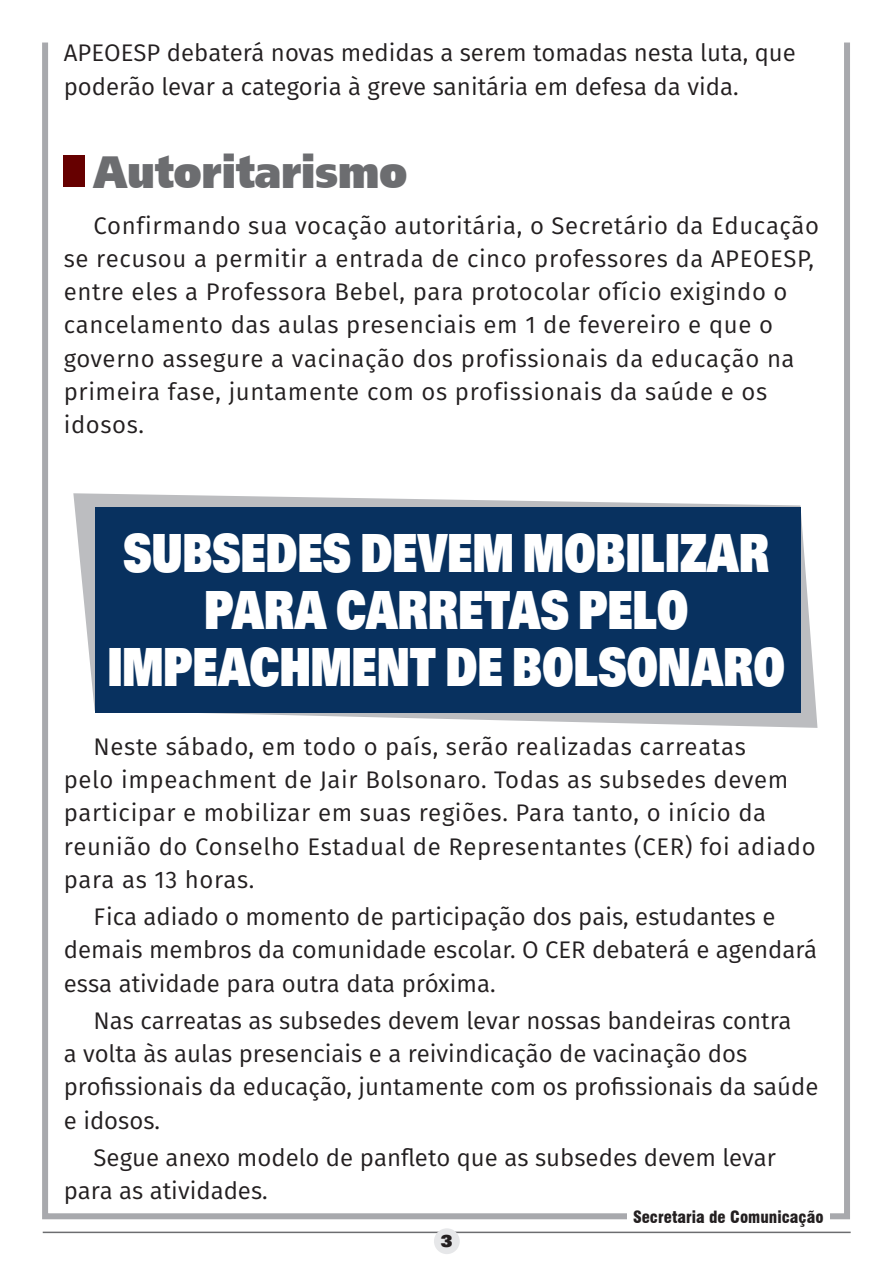
<style>
.page{position:relative;width:893px;height:1263px;background:#fff}
.page>*{position:absolute;margin:0;border:0;box-sizing:border-box;transform-origin:0 0}
.Título1{font:700 57px/57.2px "U001 DOT Ultr";color:#fff;text-align:center;scale:.75 1}
.Subtítulo_2{font:900 45px "Palma Black S Si Extra";color:#6c6d70;scale:.9 1}
.Corpo_do_texto{font:24px/33.2px "Fira Sans";letter-spacing:.015em;color:#231f20}
.t1{font:700 18px "U001 DOT Ultr";color:#231f20}
.t2{font:900 condensed 16.5px "Swiss 721 BT";color:#231f20}
</style>
<div class="page">
<hr style="left:43px;top:1231px;width:808px;height:2px;background:#6c6d70">
<div style="left:434px;top:1228px;width:26px;height:26px;background:#e6e7e9;border-radius:50%"></div>
<svg style="left:73px;top:493px;width:744px;height:235px"></svg>
<div style="left:95px;top:507px;width:705px;height:205px;background:#08315f"></div>
<div style="left:42px;top:40px;width:808px;height:1179px;border:6px solid #a8a9ad"></div>
<div style="left:627px;top:1209px;width:202px;height:16px;background:#fff"></div>
<div style="left:64px;top:155px;width:21px;height:32px;background:#600"></div>
<p class="Corpo_do_texto" style="left:64px;top:36px;width:734px">APEOESP debaterá novas medidas a serem tomadas nesta luta, que poderão levar a categoria à greve sanitária em defesa da vida.</p>
<p class="Subtítulo_2" style="left:94px;top:144px;width:350px">Autoritarismo</p>
<p class="Corpo_do_texto" style="left:64px;top:208px;width:757px;text-indent:30px">Confirmando sua vocação autoritária, o Secretário da Educação se recusou a permitir a entrada de cinco professores da APEOESP, entre eles a Professora Bebel, para protocolar ofício exigindo o cancelamento das aulas presenciais em 1 de fevereiro e que o governo assegure a vacinação dos profissionais da educação na primeira fase, juntamente com os profissionais da saúde e os idosos.</p>
<p class="Título1" style="left:108px;top:524px;width:905px">SUBSEDES DEVEM MOBILIZAR<br>PARA CARRETAS PELO<br>IMPEACHMENT DE BOLSONARO</p>
<p class="Corpo_do_texto" style="left:64px;top:729px;width:753px;text-indent:30px">Neste sábado, em todo o país, serão realizadas carreatas<br>pelo impeachment de Jair Bolsonaro. Todas as subsedes devem participar e mobilizar em suas regiões. Para tanto, o início da reunião do Conselho Estadual de Representantes (CER) foi adiado para as 13 horas.</p>
<p class="Corpo_do_texto" style="left:64px;top:900px;width:755px;text-indent:30px">Fica adiado o momento de participação dos pais, estudantes e demais membros da comunidade escolar. O CER debaterá e agendará essa atividade para outra data próxima.</p>
<p class="Corpo_do_texto" style="left:64px;top:1003px;width:756px;text-indent:30px">Nas carreatas as subsedes devem levar nossas bandeiras contra<br>a volta às aulas presenciais e a reivindicação de vacinação dos profissionais da educação, juntamente com os profissionais da saúde e idosos.</p>
<p class="Corpo_do_texto" style="left:64px;top:1140px;width:714px;text-indent:30px">Segue anexo modelo de panfleto que as subsedes devem levar para as atividades.</p>
<p class="t1" style="left:441px;top:1230px;width:13px">3</p>
<p class="t2" style="left:633px;top:1207px;width:192px">Secretaria de Comunicação</p>
</div>
